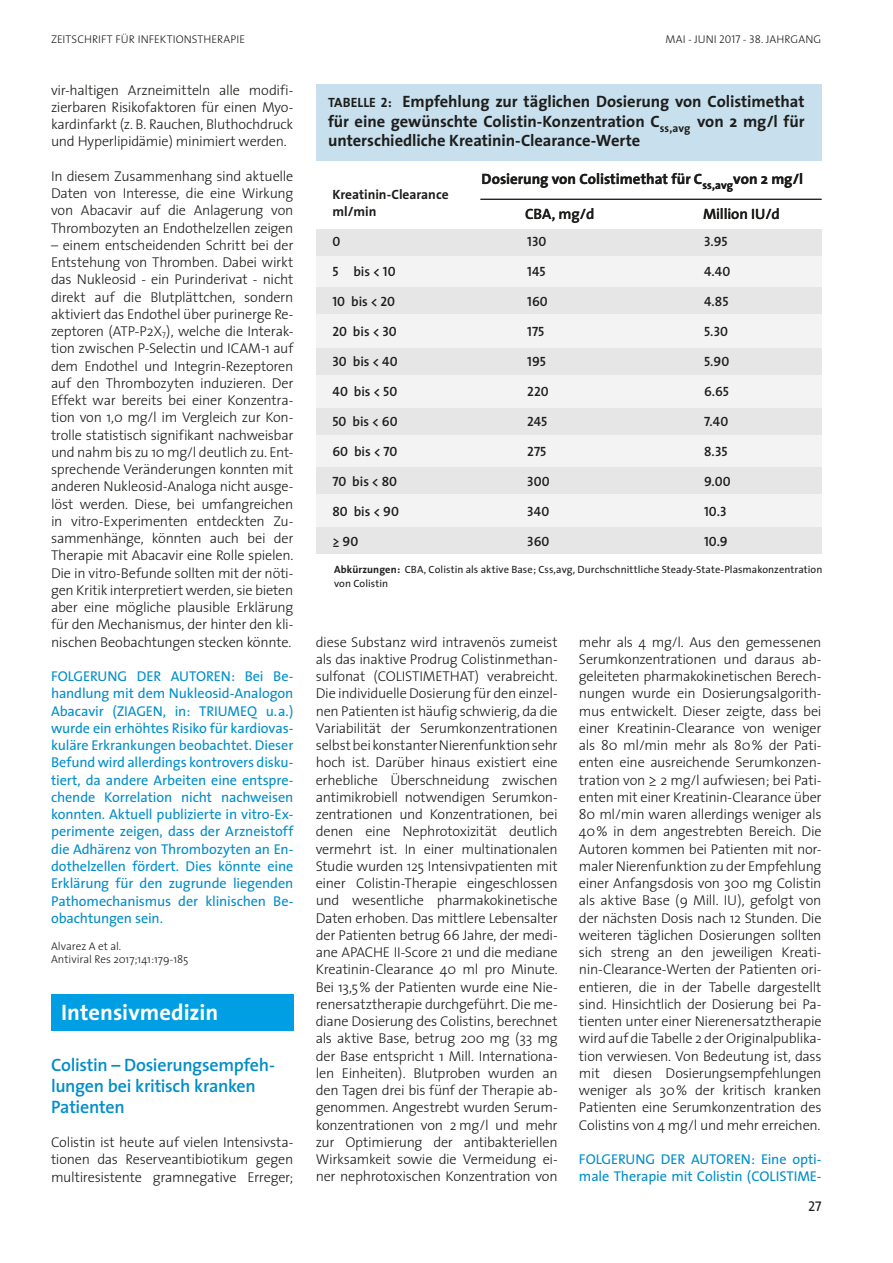
<style>
.page{position:relative;width:893px;height:1263px;background:#fff}
.page>*{position:absolute;margin:0;border:0;box-sizing:border-box;transform-origin:0 0}
.t1{font:700 22.5px "The Sans";color:#fff}
.t2{font:600 18px/21px "The Sans";letter-spacing:-.015em;color:#008eca}
.t3{font:700 16.5px/19.5px "The Sans";letter-spacing:-.005em;color:#1d1d1b;text-align:justify}
.t4{font:700 15px "The Sans";color:#1d1d1b}
.t5{font:600 15px "The Sans";letter-spacing:-.01em;color:#1d1d1b}
.t6{font:300 14.25px/17.2px "The Sans";letter-spacing:-.02em;color:#1d1d1b;text-align:justify}
.t7{font:14.25px/17.2px "The Sans";letter-spacing:-.01em;color:#008eca;text-align:justify}
.t8{font:14.25px "The Sans Caps";color:#1d1d1b}
.t9{font:13.5px "The Sans Semi Bold Caps";color:#1d1d1b}
.t10{font:700 13.5px "The Sans";letter-spacing:-.005em;color:#1d1d1b}
.t11{font:600 13.5px "The Sans";color:#1d1d1b}
.t12{font:300 11.25px "The Sans";letter-spacing:.005em;color:#1d1d1b}
.t13{font:10.5px/13.5px "The Sans";letter-spacing:.005em;color:#1d1d1b}
.s1{font-family:"The Sans Light Caps";font-weight:400}
.s2{font-size:13.5px}
.s3{font-family:"The Sans Bold Caps";font-weight:400;font-size:13.5px}
.s4{font-family:"The Sans Semi Bold Caps";font-weight:400}
.s5{font-family:"The Sans";font-weight:600}
.s6{font-weight:700}
.s7{font-family:"The Sans Light Caps";font-weight:400;font-size:15.3px}
.s8{font-size:14.1px}
</style>
<div class="page">
<div style="left:51px;top:994px;width:242px;height:37px;background:#009fe3"></div>
<div style="left:316px;top:229px;width:505px;height:323px;background:#f3f3f3"></div>
<div style="left:316px;top:527px;width:505px;height:27px;background:#e6e6e6"></div>
<div style="left:316px;top:84px;width:505px;height:76px;background:#c8e0ee"></div>
<div style="left:316px;top:229px;width:505px;height:27px;background:#e6e6e6"></div>
<hr style="left:480px;top:199px;width:341px;height:1px;background:#1d1d1b">
<div style="left:316px;top:287px;width:505px;height:27px;background:#e6e6e6"></div>
<div style="left:316px;top:348px;width:505px;height:27px;background:#e6e6e6"></div>
<div style="left:316px;top:408px;width:505px;height:27px;background:#e6e6e6"></div>
<div style="left:316px;top:467px;width:505px;height:27px;background:#e6e6e6"></div>
<p class="t12" style="left:51px;top:30px;width:196px">ZEITSCHRIFT FÜR INFEKTIONSTHERAPIE</p>
<p class="t6" style="left:51px;top:81px;width:244px">vir-haltigen Arzneimitteln alle modifi&shy;zierbaren Risikofaktoren für einen Myo&shy;kardinfarkt (z. B. Rauchen, Bluthochdruck und Hyperlipidämie) minimiert werden.</p>
<p class="t6" style="left:51px;top:167px;width:244px">In diesem Zusammenhang sind aktuelle Daten von Interesse, die eine Wirkung von Abacavir auf die Anlagerung von Thrombozyten an Endothelzellen zeigen</p>
<p class="t6" style="left:51px;top:236px;width:244px">– einem entscheidenden Schritt bei der Entstehung von Thromben. Dabei wirkt das Nukleosid - ein Purinderivat - nicht direkt auf die Blutplättchen, sondern aktiviert das Endothel über purinerge Re&shy;zeptoren (ATP-P2X<sub>7</sub>), welche die Interak&shy;tion zwischen P-Selectin und ICAM-1 auf dem Endothel und Integrin-Rezeptoren auf den Thrombozyten induzieren. Der Effekt war bereits bei einer Konzentra&shy;tion von 1,0 mg/l im Vergleich zur Kon&shy;trolle statistisch signifikant nachweisbar und nahm bis zu 10 mg/l deutlich zu. Ent&shy;sprechende Veränderungen konnten mit anderen Nukleosid-Analoga nicht ausge&shy;löst werden. Diese, bei umfangreichen in vitro-Experimenten entdeckten Zu&shy;sammenhänge, könnten auch bei der Therapie mit Abacavir eine Rolle spielen.<br>Die in vitro-Befunde sollten mit der nöti&shy;gen Kritik interpretiert werden, sie bieten aber eine mögliche plausible Erklärung für den Mechanismus, der hinter den kli&shy;nischen Beobachtungen stecken könnte.</p>
<p class="t7" style="left:51px;top:667px;width:244px">FOLGERUNG DER AUTOREN: Bei Be&shy;handlung mit dem Nukleosid-Analogon Abacavir (ZIAGEN, in: TRIUMEQ u.a.) wurde ein erhöhtes Risiko für kardiovas&shy;kuläre Erkrankungen beobachtet. Dieser Befund wird allerdings kontrovers disku&shy;tiert, da andere Arbeiten eine entspre&shy;chende Korrelation nicht nachweisen konnten. Aktuell publizierte in vitro-Ex&shy;perimente zeigen, dass der Arzneistoff die Adhärenz von Thrombozyten an En&shy;dothelzellen fördert. Dies könnte eine Erklärung für den zugrunde liegenden Pathomechanismus der klinischen Be&shy;obachtungen sein.</p>
<p class="t12" style="left:51px;top:937px;width:72px">Alvarez A et al.</p>
<p class="t12" style="left:51px;top:950px;width:139px">Antiviral Res 2017;141:179-185</p>
<p class="t1" style="left:61px;top:993px;width:159px">Intensivmedizin</p>
<p class="t2" style="left:51px;top:1054px;width:225px">Colistin – Dosierungsempfeh&shy;lungen bei kritisch kranken<br>Patienten</p>
<p class="t6" style="left:51px;top:1133px;width:244px">Colistin ist heute auf vielen Intensivsta&shy;tionen das Reserveantibiotikum gegen multiresistente gramnegative Erreger;</p>
<p class="t12" style="left:665px;top:30px;width:157px">MAI - JUNI <span class="s1">2017 - 38.</span> JAHRGANG</p>
<p class="t3" style="left:328px;top:91px;width:478px">Übersicht der täglichen Dosierung von Colistimethat für ein ge&shy;wünschte Colistin-Konzentration C<sub>ss,avg</sub> von 2 mg/l für ein schmales Fenster d r Kreatinin-Clearance</p>
<p class="t3" style="left:328px;top:91px;width:478px"><span class="s2">TABELLE</span> <span class="s3">2</span><span class="s2">:</span> Empfehlung zur täglichen Dosierung von Colistimethat für eine gewünschte Colistin-Konzentration C<sub>ss,avg</sub> von 2 mg/l für unterschiedliche Kreatinin-Clearance-Werte</p>
<p class="t4" style="left:482px;top:167px;width:323px">Dosierung von Colistimethat für C<sub>ss,avg</sub>von 2 mg/l</p>
<p class="t5" style="left:525px;top:201px;width:71px">CBA, mg/d</p>
<p class="t5" style="left:703px;top:201px;width:78px">Million IU/d</p>
<p class="t10" style="left:332px;top:183px;width:118px">Kreatinin-Clearance</p>
<p class="t10" style="left:332px;top:200px;width:46px">ml/min</p>
<p class="t9" style="left:332px;top:230px;width:9px">0</p>
<p class="t11" style="left:332px;top:260px;width:65px"><span class="s4">5</span> bis &lt; <span class="s4">10</span></p>
<p class="t9" style="left:332px;top:290px;width:64px">10 <span class="s5">bis &lt;</span> 20</p>
<p class="t9" style="left:332px;top:320px;width:66px">20 <span class="s5">bis &lt;</span> 30</p>
<p class="t9" style="left:332px;top:350px;width:67px">30 <span class="s5">bis &lt;</span> 40</p>
<p class="t9" style="left:332px;top:380px;width:67px">40 <span class="s5">bis &lt;</span> 50</p>
<p class="t9" style="left:332px;top:410px;width:67px">50 <span class="s5">bis &lt;</span> 60</p>
<p class="t9" style="left:332px;top:440px;width:67px">60 <span class="s5">bis &lt;</span> 70</p>
<p class="t9" style="left:332px;top:470px;width:66px">70 <span class="s5">bis &lt;</span> 80</p>
<p class="t9" style="left:332px;top:500px;width:68px">80 <span class="s5">bis &lt;</span> 90</p>
<p class="t9" style="left:332px;top:530px;width:27px">≥ 90</p>
<p class="t9" style="left:527px;top:230px;width:21px">130</p>
<p class="t9" style="left:527px;top:260px;width:20px">145</p>
<p class="t9" style="left:527px;top:290px;width:22px">160</p>
<p class="t9" style="left:527px;top:320px;width:19px">175</p>
<p class="t9" style="left:527px;top:350px;width:20px">195</p>
<p class="t9" style="left:527px;top:380px;width:23px">220</p>
<p class="t9" style="left:527px;top:410px;width:22px">245</p>
<p class="t9" style="left:527px;top:440px;width:21px">275</p>
<p class="t9" style="left:527px;top:470px;width:24px">300</p>
<p class="t9" style="left:527px;top:500px;width:24px">340</p>
<p class="t9" style="left:527px;top:530px;width:24px">360</p>
<p class="t9" style="left:704px;top:230px;width:25px">3.95</p>
<p class="t9" style="left:704px;top:260px;width:28px">4.40</p>
<p class="t9" style="left:704px;top:290px;width:26px">4.85</p>
<p class="t9" style="left:704px;top:320px;width:26px">5.30</p>
<p class="t9" style="left:704px;top:350px;width:27px">5.90</p>
<p class="t9" style="left:704px;top:380px;width:26px">6.65</p>
<p class="t9" style="left:704px;top:410px;width:26px">7.40</p>
<p class="t9" style="left:704px;top:440px;width:25px">8.35</p>
<p class="t9" style="left:704px;top:470px;width:28px">9.00</p>
<p class="t9" style="left:704px;top:500px;width:24px">10.3</p>
<p class="t9" style="left:704px;top:530px;width:25px">10.9</p>
<p class="t13" style="left:334px;top:563px;width:490px"><span class="s6">Abkürzungen:</span> CBA, Colistin als aktive Base; Css,avg, Durchschnittliche Steady-State-Plasmakonzentration von Colistin</p>
<p class="t6" style="left:316px;top:633px;width:243px">diese Substanz wird intravenös zumeist als das inaktive Prodrug Colistinmethan&shy;sulfonat (COLISTIMETHAT) verabreicht.<br>Die individuelle Dosierung für den einzel&shy;nen Patienten ist häufig schwierig, da die Variabilität der Serumkonzentrationen selbst bei konstanter Nierenfunktion sehr hoch ist. Darüber hinaus existiert eine erhebliche Überschneidung zwischen antimikrobiell notwendigen Serumkon&shy;zentrationen und Konzentrationen, bei denen eine Nephrotoxizität deutlich vermehrt ist. In einer multinationalen Studie wurden 125 Intensivpatienten mit einer Colistin-Therapie eingeschlossen und wesentliche pharmakokinetische Daten erhoben. Das mittlere Lebensalter der Patienten betrug 66 Jahre, der medi&shy;ane APACHE II-Score 21 und die mediane Kreatinin-Clearance 40 ml pro Minute.<br>Bei 13,5% der Patienten wurde eine Nie&shy;renersatztherapie durchgeführt. Die me&shy;diane Dosierung des Colistins, berechnet als aktive Base, betrug 200 mg (33 mg der Base entspricht 1 Mill. Internationa&shy;len Einheiten). Blutproben wurden an den Tagen drei bis fünf der Therapie ab&shy;genommen. Angestrebt wurden Serum&shy;konzentrationen von 2 mg/l und mehr zur Optimierung der antibakteriellen Wirksamkeit sowie die Vermeidung ei&shy;ner nephrotoxischen Konzentration von</p>
<p class="t6" style="left:579px;top:633px;width:244px">mehr als 4 mg/l. Aus den gemessenen Serumkonzentrationen und daraus ab&shy;geleiteten pharmakokinetischen Berech&shy;nungen wurde ein Dosierungsalgorith&shy;mus entwickelt. Dieser zeigte, dass bei einer Kreatinin-Clearance von weniger als 80 ml/min mehr als 80% der Pati&shy;enten eine ausreichende Serumkonzen&shy;tration von <span class="s7">≥</span> 2 mg/l aufwiesen; bei Pati&shy;enten mit einer Kreatinin-Clearance über 80 ml/min waren allerdings weniger als 40% in dem angestrebten Bereich. Die Autoren kommen bei Patienten mit nor&shy;maler Nierenfunktion zu der Empfehlung einer Anfangsdosis von 300 mg Colistin als aktive Base (9 Mill. IU), gefolgt von der nächsten Dosis nach 12 Stunden. Die weiteren täglichen Dosierungen sollten sich streng an den jeweiligen Kreati&shy;nin-Clearance-Werten der Patienten ori&shy;entieren, die in der Tabelle dargestellt sind. Hinsichtlich der Dosierung bei Pa&shy;tienten unter einer Nierenersatztherapie wird auf die Tabelle 2 der Originalpublika&shy;tion verwiesen. Von Bedeutung ist, dass mit diesen Dosierungsempfehlungen weniger als 30% der kritisch kranken Patienten eine Serumkonzentration des Colistins von 4 mg/l und mehr erreichen.</p>
<p class="t7" style="left:579px;top:1150px;width:244px">FOLGERUNG DER AUTOREN: Eine opti&shy;male Therapie mit Colistin (COLISTIME-</p>
<p class="t8" style="left:808px;top:1194px;width:15px">2<span class="s8">7</span></p>
</div>
